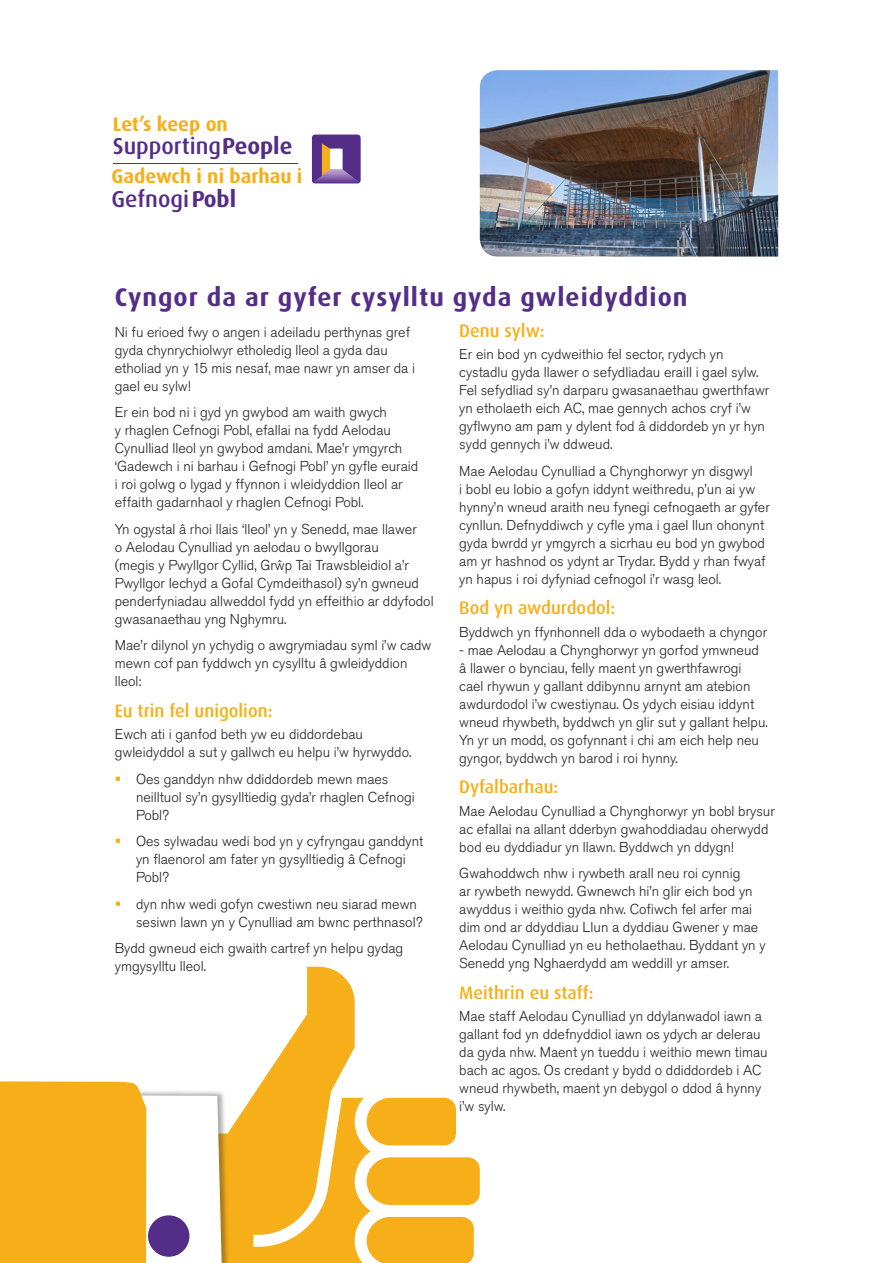
<style>
.page{position:relative;width:893px;height:1263px;background:#fff}
.page>*{position:absolute;margin:0;border:0;box-sizing:border-box;transform-origin:0 0}
.sub{font:700 25.5px "Dax";letter-spacing:.04em;color:#532d87}
.t1{font:500 23.1px "Dax";color:#532d88}
.t2{font:700 19.65px "Dax";color:#f6af19}
.sub_small{font:500 18px "Dax";color:#f6af19}
.body{font:300 14.25px/18px "Akzidenz Grotesk Pro";color:#231f20}
.s1{font-weight:700}
.s2{color:#fff}
</style>
<div class="page">
<svg style="left:232px;top:967px;width:139px;height:296px;fill:#f6af19"></svg>
<svg style="left:367px;top:1098px;width:89px;height:47px"></svg>
<div style="left:367px;top:1217px;width:107px;height:46px;background:#f6af19"></div>
<svg style="left:367px;top:1157px;width:113px;height:48px"></svg>
<div style="left:134px;top:1089px;width:98px;height:174px;background:#231f20;opacity:.37"></div>
<svg style="left:0;top:1081px;width:223px;height:182px"></svg>
<div style="left:148px;top:1215px;width:41px;height:42px;background:#532d87;border-radius:50%"></div>
<svg style="left:312px;top:135px;width:49px;height:49px"></svg>
<hr style="left:113px;top:163px;width:185px;height:1px;background:#532d88">
<img style="left:480px;top:70px;width:298px;height:187px">
<h3 class="t2" style="left:113px;top:113px;width:117px">Let’s keep on</h3>
<h2 class="t1" style="left:113px;top:133px;width:181px">Supporting <span class="s1">People</span></h2>
<h3 class="t2" style="left:111px;top:165px;width:192px">Gadewch i ni barhau i</h3>
<h2 class="t1" style="left:111px;top:186px;width:126px">Gefnogi <span class="s1">Pobl</span></h2>
<p class="sub" style="left:115px;top:283px;width:574px">Cyngor da ar gyfer cysylltu gyda gwleidyddion</p>
<p class="body" style="left:115px;top:323px;width:302px">Ni fu erioed fwy o angen i adeiladu perthynas gref gyda chynrychiolwyr etholedig lleol a gyda dau etholiad yn y 15 mis nesaf, mae nawr yn amser da i gael eu sylw!</p>
<p class="body" style="left:115px;top:403px;width:305px">Er ein bod ni i gyd yn gwybod am waith gwych<br>y rhaglen Cefnogi Pobl, efallai na fydd Aelodau Cynulliad lleol yn gwybod amdani. Mae’r ymgyrch ‘Gadewch i ni barhau i Gefnogi Pobl’ yn gyfle euraid i roi golwg o lygad y ffynnon i wleidyddion lleol ar effaith gadarnhaol y rhaglen Cefnogi Pobl.</p>
<p class="body" style="left:115px;top:520px;width:320px">Yn ogystal â rhoi llais ‘lleol’ yn y Senedd, mae llawer<br>o Aelodau Cynulliad yn aelodau o bwyllgorau<br>(megis y Pwyllgor Cyllid, Grŵp Tai Trawsbleidiol a’r Pwyllgor Iechyd a Gofal Cymdeithasol) sy’n gwneud penderfyniadau allweddol fydd yn effeithio ar ddyfodol gwasanaethau yng Nghymru.</p>
<p class="body" style="left:115px;top:636px;width:318px">Mae’r dilynol yn ychydig o awgrymiadau syml i’w cadw mewn cof pan fyddwch yn cysylltu â gwleidyddion lleol:</p>
<p class="sub_small" style="left:115px;top:701px;width:159px">Eu trin fel unigolion:</p>
<p class="body" style="left:115px;top:725px;width:298px">Ewch ati i ganfod beth yw eu diddordebau gwleidyddol a sut y gallwch eu helpu i’w hyrwyddo.</p>
<p class="body" style="left:136px;top:770px;width:280px">Oes ganddyn nhw ddiddordeb mewn maes neilltuol sy’n gysylltiedig gyda’r rhaglen Cefnogi<br>Pobl?</p>
<p class="body" style="left:136px;top:832px;width:289px">Oes sylwadau wedi bod yn y cyfryngau ganddynt yn flaenorol am fater yn gysylltiedig â Cefnogi<br>Pobl?</p>
<p class="body" style="left:136px;top:895px;width:288px">dyn nhw wedi gofyn cwestiwn neu siarad mewn sesiwn lawn yn y Cynulliad am bwnc perthnasol?</p>
<p class="body" style="left:115px;top:939px;width:290px">Bydd gwneud eich gwaith cartref yn helpu gydag ymgysylltu lleol.</p>
<p class="sub_small" style="left:459px;top:320px;width:87px">Denu sylw:</p>
<p class="body" style="left:459px;top:345px;width:311px">Er ein bod yn cydweithio fel sector, rydych yn cystadlu gyda llawer o sefydliadau eraill i gael sylw.<br>Fel sefydliad sy’n darparu gwasanaethau gwerthfawr yn etholaeth eich AC, mae gennych achos cryf i’w gyflwyno am pam y dylent fod â diddordeb yn yr hyn sydd gennych i’w ddweud.</p>
<p class="body" style="left:459px;top:462px;width:312px">Mae Aelodau Cynulliad a Chynghorwyr yn disgwyl<br>i bobl eu lobio a gofyn iddynt weithredu, p’un ai yw hynny’n wneud araith neu fynegi cefnogaeth ar gyfer cynllun. Defnyddiwch y cyfle yma i gael llun ohonynt gyda bwrdd yr ymgyrch a sicrhau eu bod yn gwybod am yr hashnod os ydynt ar Trydar. Bydd y rhan fwyaf yn hapus i roi dyfyniad cefnogol i’r wasg leol.</p>
<p class="sub_small" style="left:459px;top:598px;width:158px">Bod yn awdurdodol:</p>
<p class="body" style="left:459px;top:623px;width:309px">Byddwch yn ffynhonnell dda o wybodaeth a chyngor</p>
<p class="body" style="left:459px;top:641px;width:316px">- mae Aelodau a Chynghorwyr yn gorfod ymwneud<br>â llawer o bynciau, felly maent yn gwerthfawrogi<br>cael rhywun y gallant ddibynnu arnynt am atebion awdurdodol i’w cwestiynau. Os ydych eisiau iddynt wneud rhywbeth, byddwch yn glir sut y gallant helpu.<br>Yn yr un modd, os gofynnant i chi am eich help neu gyngor, byddwch yn barod i roi hynny.<span class="s2">prepared to give</span></p>
<p class="sub_small" style="left:459px;top:777px;width:101px">Dyfalbarhau:</p>
<p class="body" style="left:459px;top:802px;width:317px">Mae Aelodau Cynulliad a Chynghorwyr yn bobl brysur ac efallai na allant dderbyn gwahoddiadau oherwydd bod eu dyddiadur yn llawn. Byddwch yn ddygn!</p>
<p class="body" style="left:459px;top:864px;width:308px">Gwahoddwch nhw i rywbeth arall neu roi cynnig<br>ar rywbeth newydd. Gwnewch hi’n glir eich bod yn awyddus i weithio gyda nhw. Cofiwch fel arfer mai dim ond ar ddyddiau Llun a dyddiau Gwener y mae Aelodau Cynulliad yn eu hetholaethau. Byddant yn y Senedd yng Nghaerdydd am weddill yr amser.</p>
<p class="sub_small" style="left:459px;top:982px;width:136px">Meithrin eu staff:</p>
<p class="body" style="left:459px;top:1007px;width:310px">Mae staff Aelodau Cynulliad yn ddylanwadol iawn a gallant fod yn ddefnyddiol iawn os ydych ar delerau da gyda nhw. Maent yn tueddu i weithio mewn timau bach ac agos. Os credant y bydd o ddiddordeb i AC wneud rhywbeth, maent yn debygol o ddod â hynny i’w sylw.</p>
</div>
